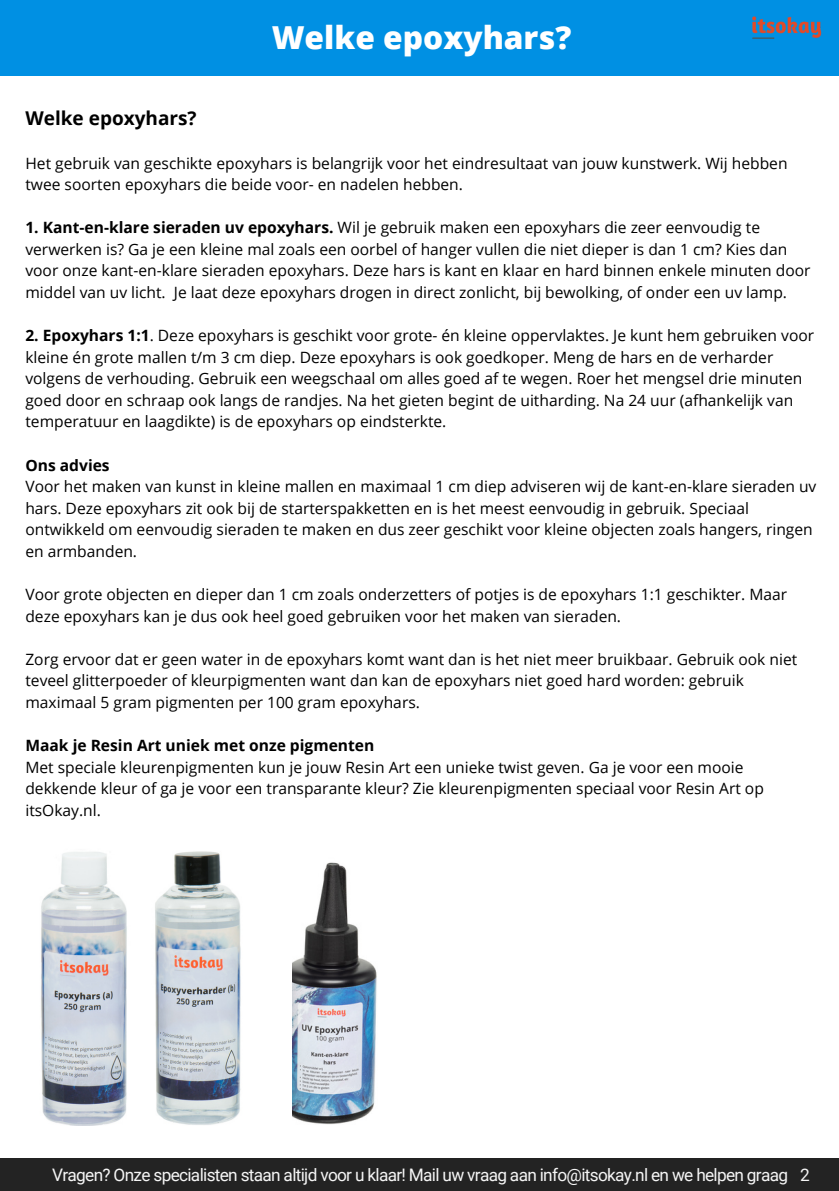
<style>
.page{position:relative;width:839px;height:1191px;background:#fff}
.page>*{position:absolute;margin:0;border:0;box-sizing:border-box;transform-origin:0 0}
.t1{font:800 31.6px "Open Sans";color:#fff}
.t2{font:700 19px "Open Sans";color:#000}
.t3{font:17.2px "Roboto";letter-spacing:-.04em;color:#f5f5f5}
.t4{font:15.6px/21.6px "Open Sans";color:#000}
.t5{font:700 15.6px "Open Sans";color:#000}
.s1{font-weight:700}
</style>
<div class="page">
<img style="left:292px;top:862px;width:85px;height:263px">
<div style="left:0;top:0;width:838px;height:75px;background:#0090e3"></div>
<img style="left:752px;top:16px;width:70px;height:23px">
<img style="left:41px;top:851px;width:200px;height:275px">
<div style="left:0;top:1158px;width:838px;height:33px;background:#232323"></div>
<p class="t1" style="left:272px;top:16px;width:301px">Welke epoxyhars?</p>
<p class="t2" style="left:25px;top:105px;width:173px">Welke epoxyhars?</p>
<p class="t4" style="left:25px;top:152px;width:763px">Het gebruik van geschikte epoxyhars is belangrijk voor het eindresultaat van jouw kunstwerk. Wij hebben twee soorten epoxyhars die beide voor- en nadelen hebben.</p>
<p class="t4" style="left:25px;top:216px;width:786px"><span class="s1">1. Kant-en-klare sieraden uv epoxyhars.</span> Wil je gebruik maken een epoxyhars die zeer eenvoudig te verwerken is? Ga je een kleine mal zoals een oorbel of hanger vullen die niet dieper is dan 1 cm? Kies dan voor onze kant-en-klare sieraden epoxyhars. Deze hars is kant en klaar en hard binnen enkele minuten door middel van uv licht. Je laat deze epoxyhars drogen in direct zonlicht, bij bewolking, of onder een uv lamp.</p>
<p class="t4" style="left:25px;top:324px;width:790px"><span class="s1">2. Epoxyhars 1:1</span>. Deze epoxyhars is geschikt voor grote- én kleine oppervlaktes. Je kunt hem gebruiken voor kleine én grote mallen t/m 3 cm diep. Deze epoxyhars is ook goedkoper. Meng de hars en de verharder volgens de verhouding. Gebruik een weegschaal om alles goed af te wegen. Roer het mengsel drie minuten goed door en schraap ook langs de randjes. Na het gieten begint de uitharding. Na 24 uur (afhankelijk van temperatuur en laagdikte) is de epoxyhars op eindsterkte.</p>
<p class="t5" style="left:25px;top:454px;width:86px">Ons advies</p>
<p class="t4" style="left:25px;top:475px;width:792px">Voor het maken van kunst in kleine mallen en maximaal 1 cm diep adviseren wij de kant-en-klare sieraden uv hars. Deze epoxyhars zit ook bij de starterspakketten en is het meest eenvoudig in gebruik. Speciaal ontwikkeld om eenvoudig sieraden te maken en dus zeer geschikt voor kleine objecten zoals hangers, ringen en armbanden.</p>
<p class="t4" style="left:25px;top:583px;width:763px">Voor grote objecten en dieper dan 1 cm zoals onderzetters of potjes is de epoxyhars 1:1 geschikter. Maar deze epoxyhars kan je dus ook heel goed gebruiken voor het maken van sieraden.</p>
<p class="t4" style="left:25px;top:648px;width:773px">Zorg ervoor dat er geen water in de epoxyhars komt want dan is het niet meer bruikbaar. Gebruik ook niet teveel glitterpoeder of kleurpigmenten want dan kan de epoxyhars niet goed hard worden: gebruik maximaal 5 gram pigmenten per 100 gram epoxyhars.</p>
<p class="t5" style="left:25px;top:734px;width:350px">Maak je Resin Art uniek met onze pigmenten</p>
<p class="t4" style="left:25px;top:756px;width:740px">Met speciale kleurenpigmenten kun je jouw Resin Art een unieke twist geven. Ga je voor een mooie dekkende kleur of ga je voor een transparante kleur? Zie kleurenpigmenten speciaal voor Resin Art op itsOkay.nl.</p>
<p class="t3" style="left:52px;top:1165px;width:737px">Vragen? Onze specialisten staan altijd voor u klaar! Mail uw vraag aan info@itsokay.nl en we helpen graag</p>
<p class="t3" style="left:800px;top:1165px;width:11px">2</p>
</div>
